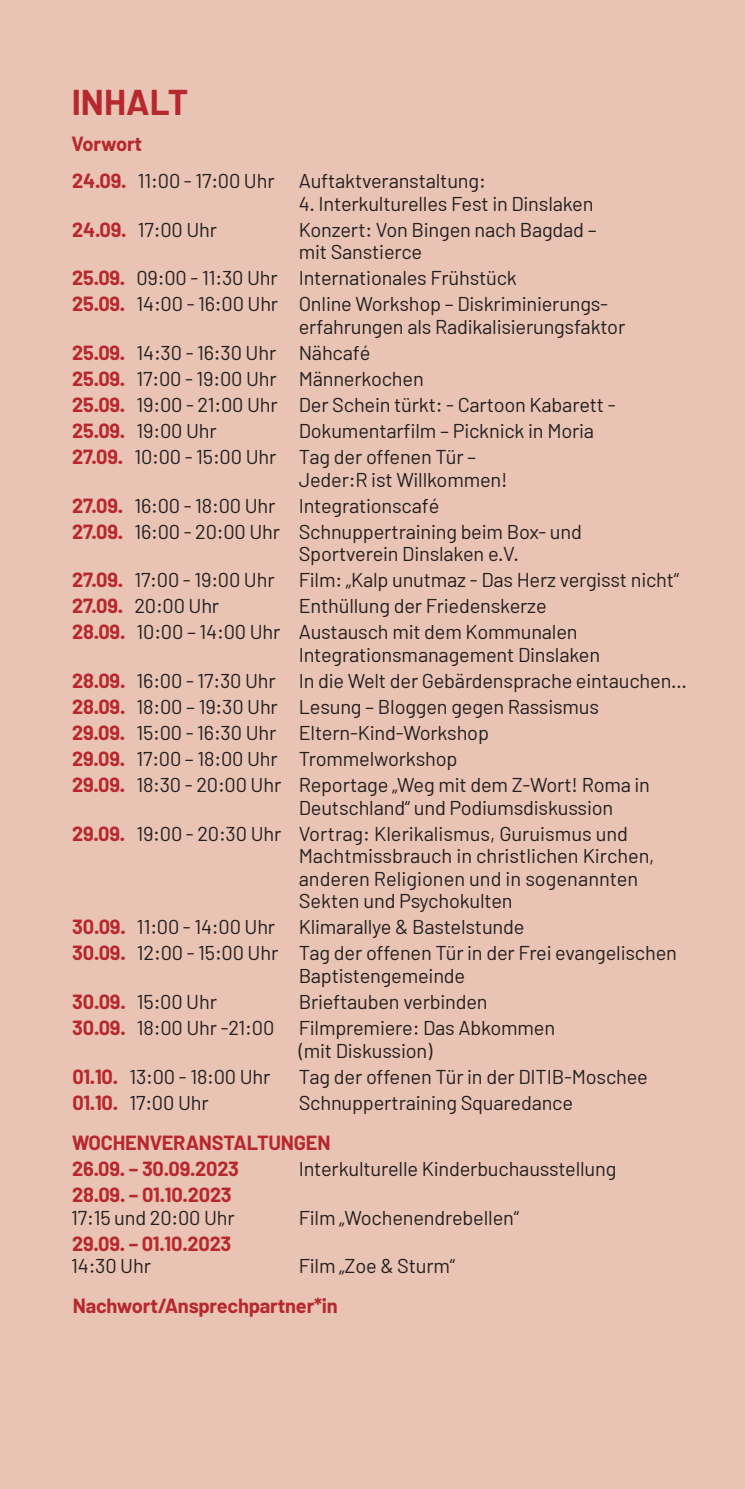
<style>
.page{position:relative;width:745px;height:1489px;background:#fff}
.page>*{position:absolute;margin:0;border:0;box-sizing:border-box;transform-origin:0 0}
.t1{font:700 35px "Barlow";color:#b7282e}
.t2{font:20px/26px "Barlow";letter-spacing:-.01em;color:#231f20}
.t3{font:700 20px/26px "Barlow";letter-spacing:-.01em;color:#b7282e}
.s1{font-weight:700;color:#b7282e}
</style>
<div class="page">
<div style="left:0;top:0;width:744px;height:1488px;background:#e9c3b4"></div>
<h1 class="t1" style="left:72px;top:80px;width:118px">INHALT</h1>
<p class="t2" style="left:72px;top:125px;width:415px;line-height:36.8px"><span class="s1">Vorwort<br>24.09.</span> 11:00 - 17:00 Uhr Auftaktveranstaltung:</p>
<p class="t2" style="left:298px;top:190px;width:296px">4. Interkulturelles Fest in Dinslaken</p>
<p class="t2" style="left:72px;top:216px;width:146px"><span class="s1">24.09.</span> 17:00 Uhr</p>
<p class="t2" style="left:298px;top:218px;width:299px;line-height:22.5px">Konzert: Von Bingen nach Bagdad – mit Sanstierce</p>
<p class="t2" style="left:72px;top:264px;width:537px"><span class="s1">25.09.</span> 09:00 - 11:30 Uhr Internationales Frühstück<br><span class="s1">25.09.</span> 14:00 - 16:00 Uhr Online Workshop – Diskriminierungs-</p>
<p class="t2" style="left:72px;top:313px;width:554px;text-indent:226px">erfahrungen als Radikalisierungsfaktor <span class="s1">25.09.</span> 14:30 - 16:30 Uhr Nähcafé<br><span class="s1">25.09.</span> 17:00 - 19:00 Uhr Männerkochen<br><span class="s1">25.09.</span> 19:00 - 21:00 Uhr Der Schein türkt: - Cartoon Kabarett - <span class="s1">25.09.</span> 19:00 Uhr</p>
<p class="t2" style="left:72px;top:417px;width:523px;text-indent:226px">Dokumentarfilm – Picknick in Moria<br><span class="s1">27.09.</span> 10:00 - 15:00 Uhr Tag der offenen Tür –</p>
<p class="t2" style="left:72px;top:466px;width:511px;text-indent:226px">Jeder:R ist Willkommen!<br><span class="s1">27.09.</span> 16:00 - 18:00 Uhr Integrationscafé<br><span class="s1">27.09.</span> 16:00 - 20:00 Uhr Schnuppertraining beim Box- und</p>
<p class="t2" style="left:72px;top:540px;width:608px;text-indent:226px">Sportverein Dinslaken e.V.<br><span class="s1">27.09.</span> 17:00 - 19:00 Uhr Film: „Kalp unutmaz - Das Herz vergisst nicht“<br><span class="s1">27.09.</span> 20:00 Uhr</p>
<p class="t2" style="left:72px;top:592px;width:506px;text-indent:226px">Enthüllung der Friedenskerze<br><span class="s1">28.09.</span> 10:00 – 14:00 Uhr Austausch mit dem Kommunalen</p>
<p class="t2" style="left:72px;top:641px;width:616px;text-indent:226px">Integrationsmanagement Dinslaken<br><span class="s1">28.09.</span> 16:00 - 17:30 Uhr In die Welt der Gebärdensprache eintauchen… <span class="s1">28.09.</span> 18:00 – 19:30 Uhr Lesung – Bloggen gegen Rassismus<br><span class="s1">29.09.</span> 15:00 - 16:30 Uhr Eltern-Kind-Workshop<br><span class="s1">29.09.</span> 17:00 – 18:00 Uhr Trommelworkshop<br><span class="s1">29.09.</span> 18:30 - 20:00 Uhr Reportage „Weg mit dem Z-Wort! Roma in</p>
<p class="t2" style="left:72px;top:794px;width:557px;text-indent:226px">Deutschland“ und Podiumsdiskussion<br><span class="s1">29.09.</span> 19:00 - 20:30 Uhr Vortrag: Klerikalismus, Guruismus und</p>
<p class="t2" style="left:298px;top:844px;width:357px;line-height:22.5px">Machtmissbrauch in christlichen Kirchen, anderen Religionen und in sogenannten<br>Sekten und Psychokulten</p>
<p class="t2" style="left:72px;top:913px;width:605px"><span class="s1">30.09.</span> 11:00 - 14:00 Uhr Klimarallye &amp; Bastelstunde<br><span class="s1">30.09.</span> 12:00 - 15:00 Uhr Tag der offenen Tür in der Frei evangelischen</p>
<p class="t2" style="left:298px;top:962px;width:168px">Baptistengemeinde</p>
<p class="t2" style="left:72px;top:988px;width:146px"><span class="s1">30.09.</span> 15:00 Uhr</p>
<p class="t2" style="left:72px;top:988px;width:484px;text-indent:226px">Brieftauben verbinden<br><span class="s1">30.09.</span> 18:00 Uhr -21:00 Filmpremiere: Das Abkommen</p>
<p class="t2" style="left:298px;top:1036px;width:135px">(mit Diskussion)</p>
<p class="t2" style="left:72px;top:1062px;width:199px"><span class="s1">01.10.</span> 13:00 - 18:00 Uhr</p>
<p class="t2" style="left:298px;top:1062px;width:350px">Tag der offenen Tür in der DITIB-Moschee</p>
<p class="t2" style="left:72px;top:1088px;width:138px"><span class="s1">01.10.</span> 17:00 Uhr</p>
<p class="t2" style="left:298px;top:1088px;width:276px">Schnuppertraining Squaredance</p>
<p class="t3" style="left:72px;top:1129px;width:260px">WOCHENVERANSTALTUNGEN<br>26.09. – 30.09.2023</p>
<p class="t2" style="left:298px;top:1155px;width:319px">Interkulturelle Kinderbuchausstellung</p>
<p class="t3" style="left:72px;top:1181px;width:161px">28.09. – 01.10.2023</p>
<p class="t2" style="left:71px;top:1203px;width:165px">17:15 und 20:00 Uhr</p>
<p class="t2" style="left:298px;top:1203px;width:222px">Film „Wochenendrebellen“</p>
<p class="t3" style="left:72px;top:1230px;width:161px">29.09. – 01.10.2023</p>
<p class="t2" style="left:71px;top:1252px;width:81px">14:30 Uhr</p>
<p class="t2" style="left:298px;top:1252px;width:158px">Film „Zoe &amp; Sturm“</p>
<p class="t3" style="left:73px;top:1292px;width:266px">Nachwort/Ansprechpartner*in</p>
</div>
